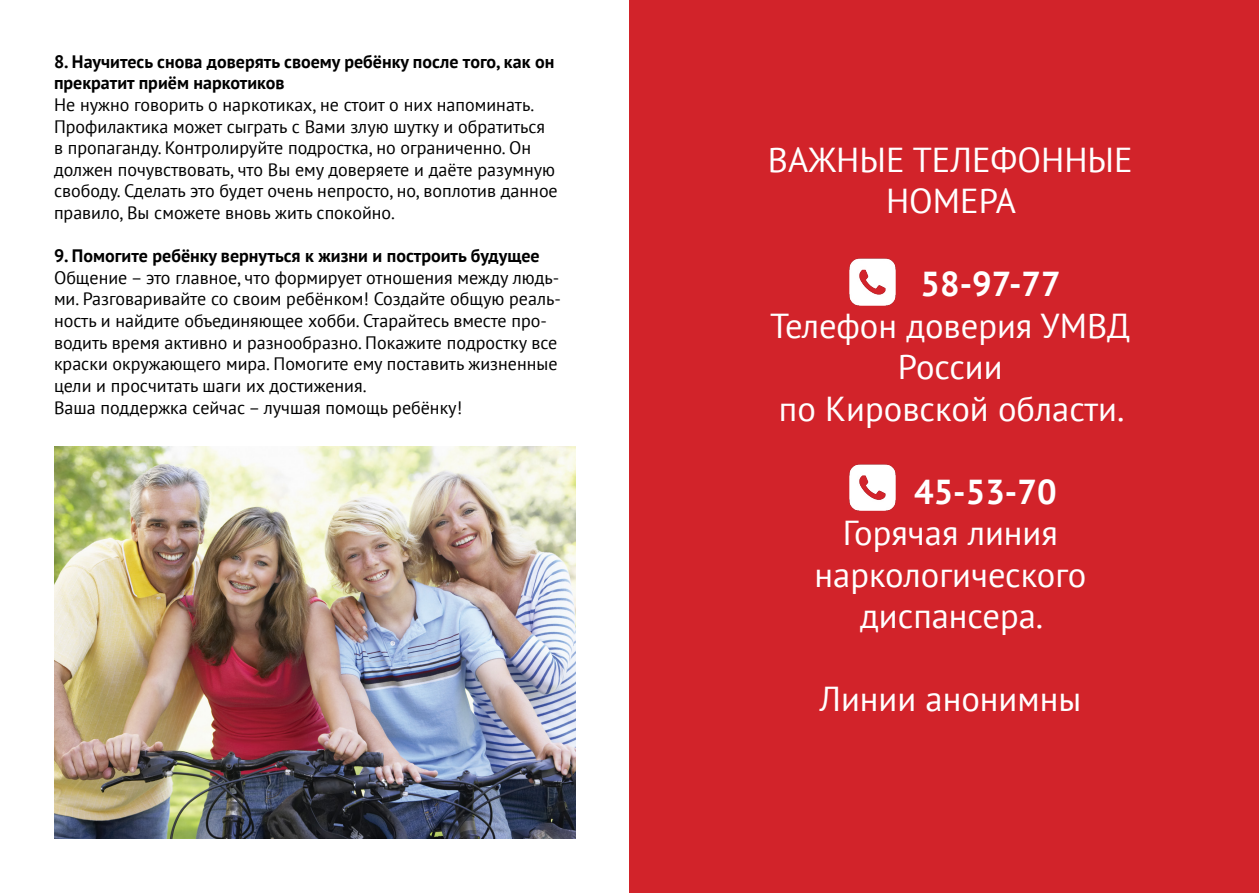
<style>
.page{position:relative;width:1259px;height:893px;background:#fff}
.page>*{position:absolute;margin:0;border:0;box-sizing:border-box;transform-origin:0 0}
.t1{font:34.5px/41.4px "PT Sans";color:#fff;text-align:center}
.t2{font:700 34.5px "PT Sans";color:#fff}
.t3{font:18px/21.6px "PT Sans";color:#000}
.t4{font:700 18px/21.6px "PT Sans";color:#000}
</style>
<div class="page">
<div style="left:629px;top:0;width:630px;height:893px;background:#d2232a"></div>
<img style="left:849px;top:258px;width:47px;height:48px">
<img style="left:849px;top:464px;width:47px;height:47px">
<img style="left:54px;top:446px;width:521px;height:393px">
<p class="t4" style="left:54px;top:50px;width:502px">8. Научитесь снова доверять своему ребёнку после того, как он прекратит приём наркотиков</p>
<p class="t3" style="left:54px;top:94px;width:505px">Не нужно говорить о наркотиках, не стоит о них напоминать.<br>Профилактика может сыграть с Вами злую шутку и обратиться в пропаганду. Контролируйте подростка, но ограниченно. Он должен почувствовать, что Вы ему доверяете и даёте разумную свободу. Сделать это будет очень непросто, но, воплотив данное правило, Вы сможете вновь жить спокойно.</p>
<p class="t4" style="left:54px;top:245px;width:487px">9. Помогите ребёнку вернуться к жизни и построить будущее</p>
<p class="t3" style="left:54px;top:266px;width:508px">Общение – это главное, что формирует отношения между людь&shy;ми. Разговаривайте со своим ребёнком! Создайте общую реаль&shy;ность и найдите объединяющее хобби. Старайтесь вместе про&shy;водить время активно и разнообразно. Покажите подростку все краски окружающего мира. Помогите ему поставить жизненные цели и просчитать шаги их достижения.<br>Ваша поддержка сейчас – лучшая помощь ребёнку!</p>
<h1 class="t1" style="left:768px;top:138px;width:366px">ВАЖНЫЕ ТЕЛЕФОННЫЕ<br>НОМЕРА</h1>
<h1 class="t2" style="left:920px;top:261px;width:142px">58-97-77</h1>
<h1 class="t1" style="left:770px;top:304px;width:362px">Телефон доверия УМВД<br>России<br>по Кировской области.</h1>
<h1 class="t2" style="left:914px;top:469px;width:144px">45-53-70</h1>
<h1 class="t1" style="left:814px;top:512px;width:273px">Горячая линия наркологического диспансера.</h1>
<h1 class="t1" style="left:819px;top:677px;width:263px">Линии анонимны</h1>
</div>
